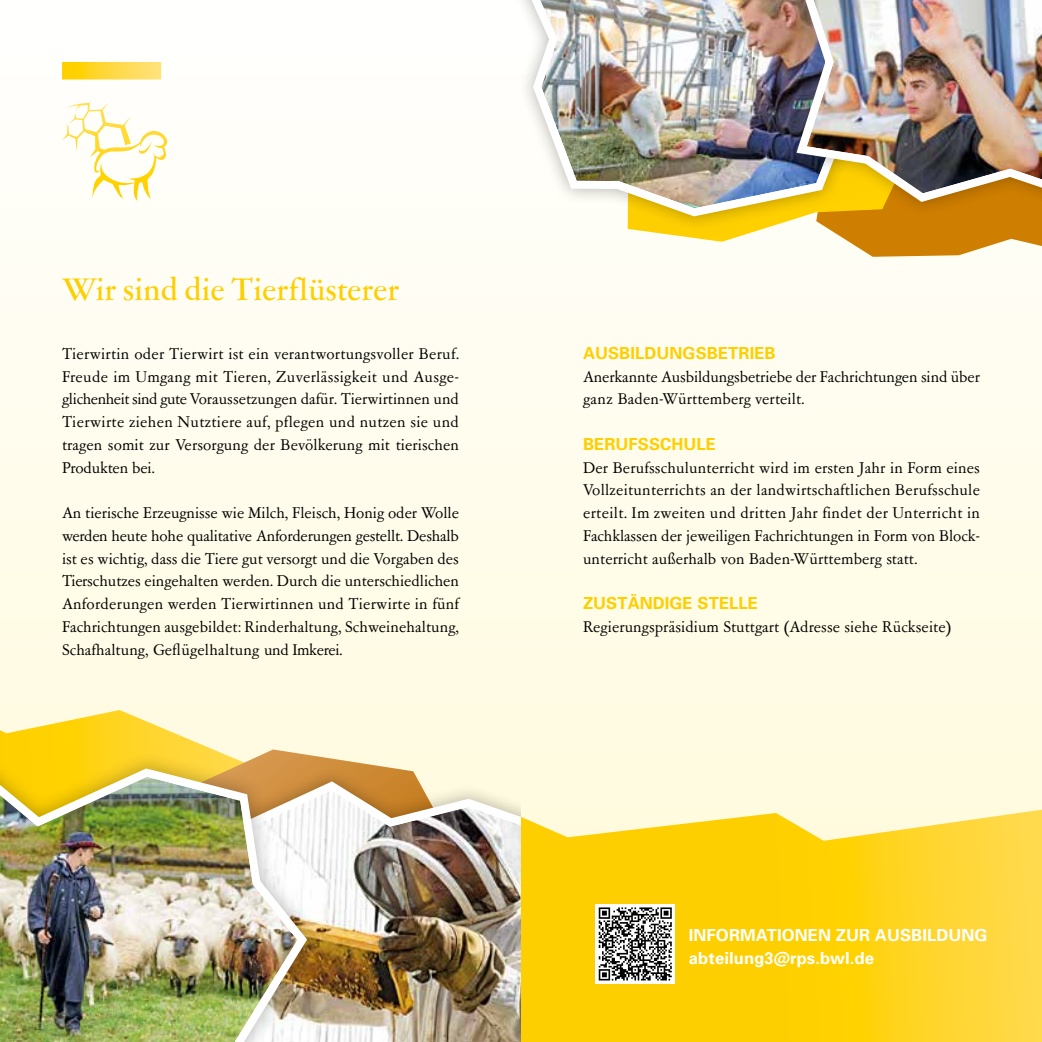
<style>
.page{position:relative;width:1042px;height:1042px;background:#fff}
.page>*{position:absolute;margin:0;border:0;box-sizing:border-box;transform-origin:0 0}
.t1{font:500 35px "Garamont Amst SH";letter-spacing:.025em;color:#fecf00}
.t2{font:17.5px/22.8px "Garamont Amst SB";letter-spacing:.005em;color:#000;text-align:justify}
.t3{font:700 16.62px/22.8px "Univers";letter-spacing:.005em;color:#fff}
.t4{font:700 16.62px "Univers";letter-spacing:.005em;color:#fecf00}
</style>
<div class="page">
<div style="left:0;top:0;width:1042px;height:1042px;background:linear-gradient(to right,#fffdf2,#fffce9)"></div>
<svg style="left:0;top:710px;width:324px;height:40px;background:#feeb90"></svg>
<svg style="left:47px;top:749px;width:417px;height:20px;background:#f8e9bf"></svg>
<svg style="left:816px;top:217px;width:226px;height:40px"></svg>
<svg style="left:595px;top:232px;width:317px;height:10px"></svg>
<svg style="left:521px;top:809px;width:521px;height:233px;background:#fed521"></svg>
<div style="left:506px;top:0;width:406px;height:232px;background:#000;opacity:.3"></div>
<img style="left:515px;top:0;width:388px;height:222px">
<div style="left:781px;top:0;width:261px;height:217px;background:#000;opacity:.3"></div>
<img style="left:791px;top:0;width:251px;height:209px">
<img style="left:324px;top:775px;width:197px;height:267px">
<div style="left:0;top:750px;width:324px;height:292px;background:#000;opacity:.3"></div>
<img style="left:0;top:757px;width:313px;height:285px">
<div style="left:62px;top:62px;width:99px;height:17px;background:linear-gradient(to right,#ffce00,#ffe284)"></div>
<svg style="left:62px;top:101px;width:106px;height:100px"></svg>
<div style="left:595px;top:904px;width:80px;height:80px;background:#fff"></div>
<svg style="left:599px;top:907px;width:73px;height:73px"></svg>
<h1 class="t1" style="left:62px;top:272px;width:339px">Wir sind die Tierflüsterer</h1>
<p class="t2" style="left:62px;top:343px;width:398px">Tierwirtin oder Tierwirt ist ein verantwortungsvoller Beruf.<br>Freude im Umgang mit Tieren, Zuverlässigkeit und Ausge&shy;glichenheit sind gute Voraussetzungen dafür. Tierwirtinnen und Tierwirte ziehen Nutztiere auf, pflegen und nutzen sie und tragen somit zur Versorgung der Bevölkerung mit tierischen Produkten bei.</p>
<p class="t2" style="left:62px;top:502px;width:398px">An tierische Erzeugnisse wie Milch, Fleisch, Honig oder Wolle werden heute hohe qualitative Anforderungen gestellt. Deshalb ist es wichtig, dass die Tiere gut versorgt und die Vorgaben des Tierschutzes eingehalten werden. Durch die unterschiedlichen Anforderungen werden Tierwirtinnen und Tierwirte in fünf Fachrichtungen ausgebildet: Rinderhaltung, Schweinehaltung, Schafhaltung, Geflügelhaltung und Imkerei.</p>
<p class="t4" style="left:583px;top:343px;width:194px">AUSBILDUNGSBETRIEB</p>
<p class="t2" style="left:583px;top:366px;width:398px">Anerkannte Ausbildungsbetriebe der Fachrichtungen sind über ganz Baden-Württemberg verteilt.</p>
<p class="t4" style="left:583px;top:434px;width:135px">BERUFSSCHULE</p>
<p class="t2" style="left:583px;top:457px;width:398px">Der Berufsschulunterricht wird im ersten Jahr in Form eines Vollzeitunterrichts an der landwirtschaftlichen Berufsschule erteilt. Im zweiten und dritten Jahr findet der Unterricht in Fachklassen der jeweiligen Fachrichtungen in Form von Block&shy;unterricht außerhalb von Baden-Württemberg statt.</p>
<p class="t4" style="left:583px;top:593px;width:176px">ZUSTÄNDIGE STELLE</p>
<p class="t2" style="left:583px;top:616px;width:370px">Regierungspräsidium Stuttgart (Adresse siehe Rückseite)</p>
<p class="t3" style="left:689px;top:923px;width:300px">INFORMATIONEN ZUR AUSBILDUNG abteilung3@rps.bwl.de</p>
</div>
